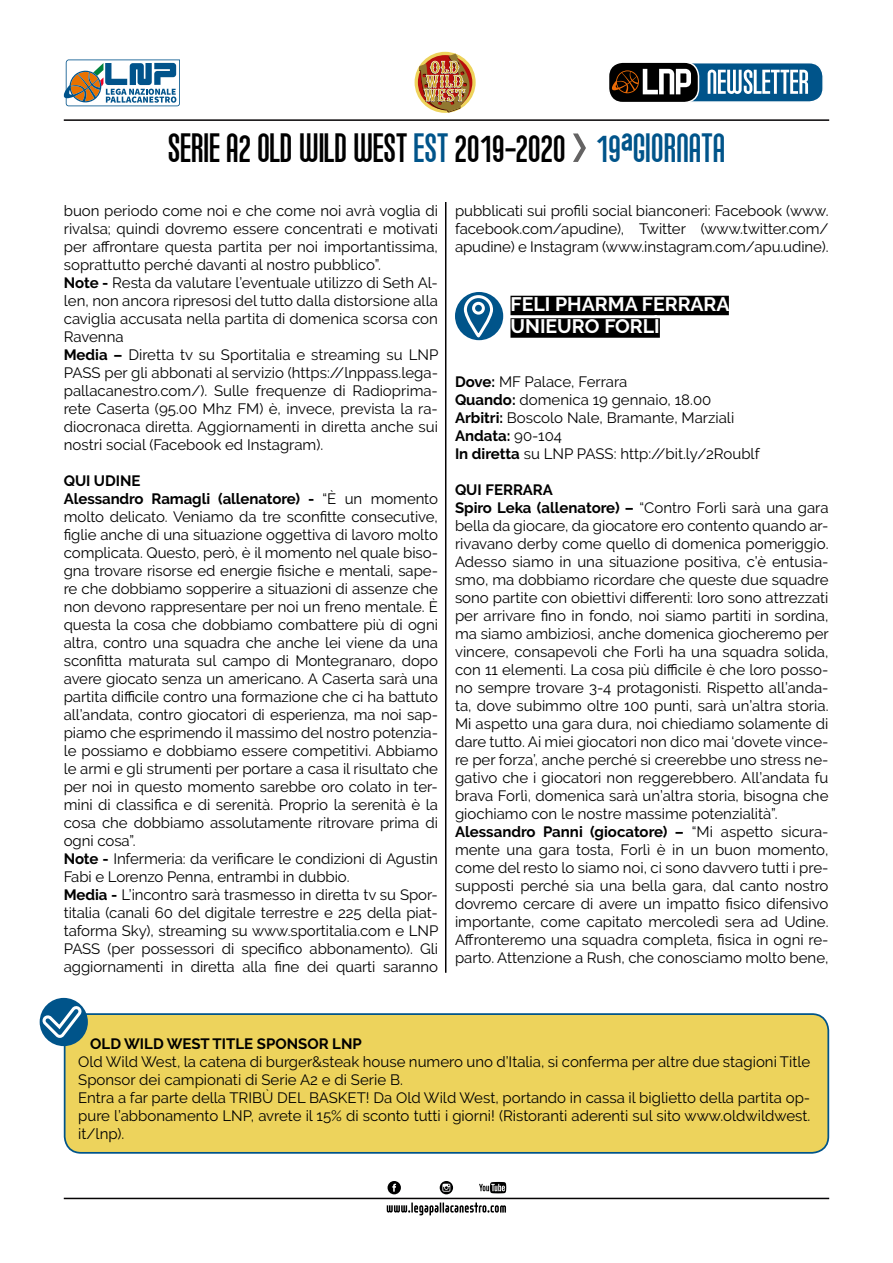
<style>
.page{position:relative;width:893px;height:1263px;background:#fff}
.page>*{position:absolute;margin:0;border:0;box-sizing:border-box;transform-origin:0 0}
.t1{font:39.9px "Qhytsdakx";color:#000}
.t2{font:700 19.5px/22.5px "Raleway";color:#fff}
.t3{font:15px/18px "Raleway";color:#000}
.t4{font:700 15px "Raleway";color:#000}
.s1{color:#00548a}
.s2{font-size:54.9px;color:#646363}
.s3{font-weight:700}
</style>
<div class="page">
<div style="left:65px;top:1014px;width:763px;height:139px;background:#edd35c;border-radius:16px"></div>
<div style="left:64px;top:1013px;width:765px;height:141px;border:2px solid #00548a;border-radius:16px"></div>
<svg style="left:388px;top:1181px;width:13px;height:13px"></svg>
<svg style="left:440px;top:1181px;width:13px;height:13px"></svg>
<svg style="left:479px;top:1182px;width:27px;height:11px"></svg>
<svg style="left:387px;top:1202px;width:119px;height:13px"></svg>
<hr style="left:64px;top:119px;width:765px;height:2px;background:#050304">
<hr style="left:64px;top:1198px;width:765px;height:1px;background:#050304">
<hr style="left:445px;top:202px;width:1px;height:771px;background:#050304">
<div style="left:510px;top:296px;width:219px;height:19px;background:#000"></div>
<div style="left:510px;top:318px;width:150px;height:20px;background:#000"></div>
<div style="left:40px;top:998px;width:48px;height:48px;background:#00548a;border-radius:50%"></div>
<svg style="left:39px;top:1003px;width:45px;height:37px"></svg>
<svg style="left:415px;top:52px;width:61px;height:61px"></svg>
<img style="left:419px;top:54px;width:53px;height:59px">
<div style="left:638px;top:63px;width:185px;height:39px;background:#00548a;border-radius:14px"></div>
<div style="left:638px;top:62px;width:186px;height:41px;border:1px solid #fff;border-radius:14px"></div>
<svg style="left:708px;top:70px;width:100px;height:24px"></svg>
<div style="left:608px;top:62px;width:90px;height:41px;background:#000;border-radius:14px"></div>
<div style="left:608px;top:61px;width:91px;height:42px;border:2px solid #fff;border-radius:14px"></div>
<svg style="left:611px;top:69px;width:80px;height:25px"></svg>
<svg style="left:63px;top:59px;width:117px;height:47px"></svg>
<div style="left:455px;top:292px;width:48px;height:48px;background:#00548a;border-radius:50%"></div>
<svg style="left:462px;top:294px;width:33px;height:45px"></svg>
<h1 class="t1" style="left:168px;top:121px;width:559px">SERIE A2 OLD WILD WEST <span class="s1">EST</span> 2019-2020 <span class="s2">&gt;</span> <span class="s1">19ªGIORNATA</span></h1>
<p class="t3" style="left:64px;top:202px;width:376px">buon periodo come noi e che come noi avrà voglia di rivalsa; quindi dovremo essere concentrati e motivati per affrontare questa partita per noi importantissima, soprattutto perché davanti al nostro pubblico”.<br><span class="s3">Note -</span> Resta da valutare l’eventuale utilizzo di Seth Al&shy;len, non ancora ripresosi del tutto dalla distorsione alla caviglia accusata nella partita di domenica scorsa con Ravenna<br><span class="s3">Media –</span> Diretta tv su Sportitalia e streaming su LNP PASS per gli abbonati al servizio (https://lnppass.lega&shy;pallacanestro.com/). Sulle frequenze di Radioprima&shy;rete Caserta (95.00 Mhz FM) è, invece, prevista la ra&shy;diocronaca diretta. Aggiornamenti in diretta anche sui nostri social (Facebook ed Instagram).</p>
<p class="t3" style="left:64px;top:472px;width:376px"><span class="s3">QUI UDINE<br>Alessandro Ramagli (allenatore) -</span> “È un momento molto delicato. Veniamo da tre sconfitte consecutive, figlie anche di una situazione oggettiva di lavoro molto complicata. Questo, però, è il momento nel quale biso&shy;gna trovare risorse ed energie fisiche e mentali, sape&shy;re che dobbiamo sopperire a situazioni di assenze che non devono rappresentare per noi un freno mentale. È questa la cosa che dobbiamo combattere più di ogni altra, contro una squadra che anche lei viene da una sconfitta maturata sul campo di Montegranaro, dopo avere giocato senza un americano. A Caserta sarà una partita difficile contro una formazione che ci ha battuto all’andata, contro giocatori di esperienza, ma noi sap&shy;piamo che esprimendo il massimo del nostro potenzia&shy;le possiamo e dobbiamo essere competitivi. Abbiamo le armi e gli strumenti per portare a casa il risultato che per noi in questo momento sarebbe oro colato in ter&shy;mini di classifica e di serenità. Proprio la serenità è la cosa che dobbiamo assolutamente ritrovare prima di ogni cosa”.<br><span class="s3">Note -</span> Infermeria: da verificare le condizioni di Agustin Fabi e Lorenzo Penna, entrambi in dubbio.<br><span class="s3">Media -</span> L’incontro sarà trasmesso in diretta tv su Spor&shy;titalia (canali 60 del digitale terrestre e 225 della piat&shy;taforma Sky), streaming su www.sportitalia.com e LNP PASS (per possessori di specifico abbonamento). Gli aggiornamenti in diretta alla fine dei quarti saranno</p>
<p class="t3" style="left:455px;top:202px;width:375px;text-align:justify">pubblicati sui profili social bianconeri: Facebook (www. facebook.com/apudine), Twitter (www.twitter.com/ apudine) e Instagram (www.instagram.com/apu.udine).</p>
<h2 class="t2" style="left:510px;top:293px;width:220px">FELI PHARMA FERRARA<br>UNIEURO FORLÌ</h2>
<p class="t3" style="left:455px;top:373px;width:306px"><span class="s3">Dove:</span> MF Palace, Ferrara<br><span class="s3">Quando:</span> domenica 19 gennaio, 18.00<br><span class="s3">Arbitri:</span> Boscolo Nale, Bramante, Marziali <span class="s3">Andata:</span> 90-104<br><span class="s3">In diretta</span> su LNP PASS: http://bit.ly/2Roublf</p>
<p class="t3" style="left:455px;top:481px;width:375px"><span class="s3">QUI FERRARA<br>Spiro Leka (allenatore) –</span> “Contro Forlì sarà una gara bella da giocare, da giocatore ero contento quando ar&shy;rivavano derby come quello di domenica pomeriggio.<br>Adesso siamo in una situazione positiva, c’è entusia&shy;smo, ma dobbiamo ricordare che queste due squadre sono partite con obiettivi differenti: loro sono attrezzati per arrivare fino in fondo, noi siamo partiti in sordina, ma siamo ambiziosi, anche domenica giocheremo per vincere, consapevoli che Forlì ha una squadra solida, con 11 elementi. La cosa più difficile è che loro posso&shy;no sempre trovare 3-4 protagonisti. Rispetto all’anda&shy;ta, dove subimmo oltre 100 punti, sarà un’altra storia.<br>Mi aspetto una gara dura, noi chiediamo solamente di dare tutto. Ai miei giocatori non dico mai ‘dovete vince&shy;re per forza’, anche perché si creerebbe uno stress ne&shy;gativo che i giocatori non reggerebbero. All’andata fu brava Forlì, domenica sarà un’altra storia, bisogna che giochiamo con le nostre massime potenzialità”.<br><span class="s3">Alessandro Panni (giocatore) –</span> “Mi aspetto sicura&shy;mente una gara tosta, Forlì è in un buon momento, come del resto lo siamo noi, ci sono davvero tutti i pre&shy;supposti perché sia una bella gara, dal canto nostro dovremo cercare di avere un impatto fisico difensivo importante, come capitato mercoledì sera ad Udine.<br>Affronteremo una squadra completa, fisica in ogni re&shy;parto. Attenzione a Rush, che conosciamo molto bene,</p>
<p class="t4" style="left:90px;top:1035px;width:273px">OLD WILD WEST TITLE SPONSOR LNP</p>
<p class="t3" style="left:78px;top:1053px;width:734px">Old Wild West, la catena di burger&amp;steak house numero uno d’Italia, si conferma per altre due stagioni Title Sponsor dei campionati di Serie A2 e di Serie B.<br>Entra a far parte della TRIBÙ DEL BASKET! Da Old Wild West, portando in cassa il biglietto della partita op&shy;pure l’abbonamento LNP, avrete il 15% di sconto tutti i giorni! (Ristoranti aderenti sul sito www.oldwildwest. it/lnp).</p>
</div>
